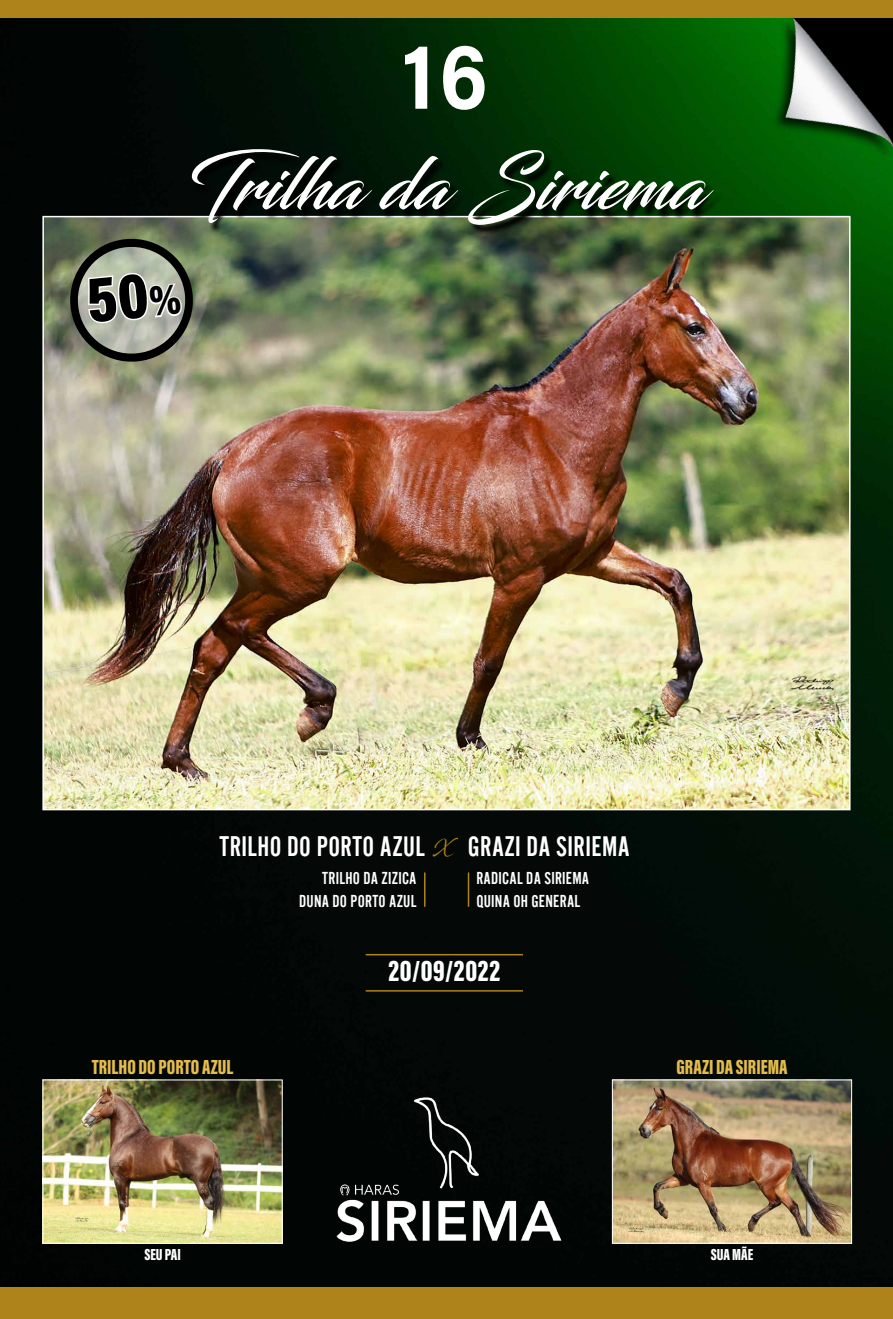
<style>
.page{position:relative;width:893px;height:1319px;background:#fff}
.page>*{position:absolute;margin:0;border:0;box-sizing:border-box;transform-origin:0 0}
.t1{font:90px "Acumin Variable Concept";color:#fff;scale:.89 1}
.t2{font:72px "Blacksword";color:#fff}
.t3{font:30px "Acumin Variable Concept";letter-spacing:.02em;color:#fff}
.t4{font:29.55px "Alternate Got No 2 D";letter-spacing:.015em;color:#fff}
.t5{font:21px "Acumin Variable Concept";color:#e4bc4c}
.t6{font:18px/23px "Alternate Got No 2 D";letter-spacing:.015em;color:#fff;text-align:right}
.t7{font:18px "Blacksword";color:#ae831b}
.t8{font:16.5px "Acumin Variable Concept";letter-spacing:-.005em;color:#fff}
</style>
<div class="page">
<img style="left:0;top:17px;width:893px;height:1269px">
<div style="left:0;top:1286px;width:893px;height:32px;background:#ae831b"></div>
<img style="left:614px;top:1081px;width:236px;height:160px">
<div style="left:612px;top:1079px;width:240px;height:164px;border:1px solid #fff"></div>
<img style="left:45px;top:1081px;width:236px;height:160px">
<div style="left:0;top:0;width:893px;height:17px;background:#ae831b"></div>
<img style="left:45px;top:219px;width:802px;height:588px">
<svg style="left:192px;top:151px;width:531px;height:85px;background:#183215"></svg>
<hr style="left:424px;top:872px;width:1px;height:34px;background:#ae831b">
<hr style="left:468px;top:872px;width:1px;height:34px;background:#ae831b">
<hr style="left:366px;top:953px;width:157px;height:2px;background:#ae831b">
<hr style="left:366px;top:989px;width:157px;height:2px;background:#ae831b">
<img style="left:317px;top:1083px;width:270px;height:164px">
<div style="left:771px;top:17px;width:122px;height:146px;background:#000;opacity:.75"></div>
<img style="left:780px;top:17px;width:113px;height:134px">
<svg style="left:67px;top:236px;width:129px;height:128px;background:#868c7a"></svg>
<h1 class="t1" style="left:402px;top:16px;width:98px">16</h1>
<h2 class="t2" style="left:188px;top:142px;width:519px">Trilha da Siriema</h2>
<h3 class="t4" style="left:220px;top:831px;width:207px">TRILHO DO PORTO AZUL</h3>
<h3 class="t4" style="left:468px;top:831px;width:163px">GRAZI DA SIRIEMA</h3>
<p class="t7" style="left:432px;top:835px;width:20px">X</p>
<p class="t6" style="left:299px;top:866px;width:119px">TRILHO DA ZIZICA<br>DUNA DO PORTO AZUL</p>
<p class="t6" style="left:476px;top:866px;width:114px;text-align:left">RADICAL DA SIRIEMA<br>QUINA OH GENERAL</p>
<h3 class="t3" style="left:388px;top:950px;width:113px">20/09/2022</h3>
<p class="t5" style="left:92px;top:1051px;width:143px">TRILHO DO PORTO AZUL</p>
<p class="t5" style="left:676px;top:1051px;width:113px">GRAZI DA SIRIEMA</p>
<p class="t8" style="left:144px;top:1242px;width:38px">SEU PAI</p>
<p class="t8" style="left:711px;top:1242px;width:44px">SUA MÃE</p>
</div>
